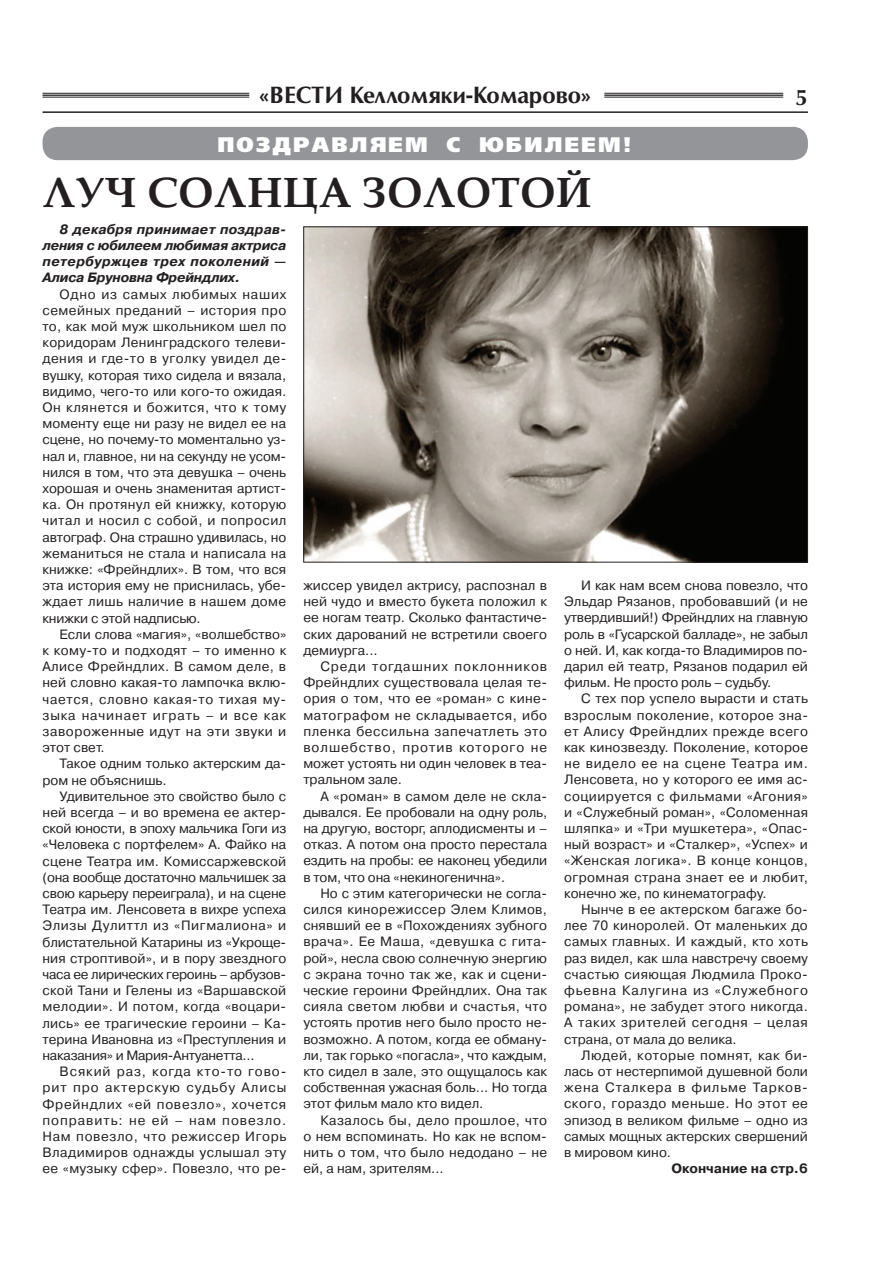
<style>
.page{position:relative;width:893px;height:1263px;background:#fff}
.page>*{position:absolute;margin:0;border:0;box-sizing:border-box;transform-origin:0 0}
.t1{font:700 40.5px "Palladium";color:#231f20}
.t2{font:700 22.5px "Opium New";color:#231f20}
.t3{font:700 22.5px "AG Opus HR";color:#231f20}
.t4{font:21px "Free Set Black C";letter-spacing:.1em;color:#fff}
.t5{font:13.5px/16.2px "Pragmatica C";color:#231f20;text-align:justify}
.t6{font:italic 700 13.5px/16.2px "Pragmatica C";letter-spacing:.03em;color:#231f20;text-align:justify}
.t7{font:700 13.5px "Pragmatica C";color:#231f20}
</style>
<div class="page">
<hr style="left:43px;top:93px;width:206px;height:1px;background:#231f20">
<hr style="left:43px;top:95px;width:206px;height:1px;background:#231f20">
<hr style="left:43px;top:97px;width:206px;height:1px;background:#231f20">
<hr style="left:604px;top:93px;width:179px;height:1px;background:#231f20">
<hr style="left:604px;top:95px;width:179px;height:1px;background:#231f20">
<hr style="left:604px;top:97px;width:179px;height:1px;background:#231f20">
<hr style="left:43px;top:111px;width:765px;height:2px;background:#231f20">
<img style="left:305px;top:228px;width:501px;height:332px">
<div style="left:43px;top:127px;width:765px;height:33px;background:#939598;border-radius:15px"></div>
<h2 class="t2" style="left:259px;top:81px;width:334px">«ВЕСТИ Келломяки-Комарово»</h2>
<h2 class="t3" style="left:795px;top:84px;width:14px">5</h2>
<h3 class="t4" style="left:217px;top:132px;width:416px">ПОЗДРАВЛЯЕМ С ЮБИЛЕЕМ!</h3>
<h1 class="t1" style="left:43px;top:167px;width:551px">ЛУЧ СОЛНЦА ЗОЛОТОЙ</h1>
<p class="t6" style="left:43px;top:221px;width:245px;text-indent:17px">8 декабря принимает поздрав&shy;ления с юбилеем любимая актриса петербуржцев трех поколений — Алиса Бруновна Фрейндлих.</p>
<p class="t5" style="left:43px;top:286px;width:245px;text-indent:17px">Одно из самых любимых наших семейных преданий – история про то, как мой муж школьником шел по коридорам Ленинградского телеви&shy;дения и где-то в уголку увидел де&shy;вушку, которая тихо сидела и вязала, видимо, чего-то или кого-то ожидая.<br>Он клянется и божится, что к тому моменту еще ни разу не видел ее на сцене, но почему-то моментально уз&shy;нал и, главное, ни на секунду не усом&shy;нился в том, что эта девушка – очень хорошая и очень знаменитая артист&shy;ка. Он протянул ей книжку, которую читал и носил с собой, и попросил автограф. Она страшно удивилась, но жеманиться не стала и написала на книжке: «Фрейндлих». В том, что вся эта история ему не приснилась, убе&shy;ждает лишь наличие в нашем доме книжки с этой надписью.</p>
<p class="t5" style="left:43px;top:626px;width:245px;text-indent:17px">Если слова «магия», «волшебство» к кому-то и подходят – то именно к Алисе Фрейндлих. В самом деле, в ней словно какая-то лампочка вклю&shy;чается, словно какая-то тихая му&shy;зыка начинает играть – и все как завороженные идут на эти звуки и этот свет.</p>
<p class="t5" style="left:43px;top:756px;width:245px;text-indent:17px">Такое одним только актерским да&shy;ром не объяснишь.</p>
<p class="t5" style="left:43px;top:788px;width:245px;text-indent:17px">Удивительное это свойство было с ней всегда – и во времена ее актер&shy;ской юности, в эпоху мальчика Гоги из «Человека с портфелем» А. Файко на сцене Театра им. Комиссаржевской (она вообще достаточно мальчишек за свою карьеру переиграла), и на сцене Театра им. Ленсовета в вихре успеха Элизы Дулиттл из «Пигмалиона» и блистательной Катарины из «Укроще&shy;ния строптивой», и в пору звездного часа ее лирических героинь – арбузов&shy;ской Тани и Гелены из «Варшавской мелодии». И потом, когда «воцари&shy;лись» ее трагические героини – Ка&shy;терина Ивановна из «Преступления и наказания» и Мария-Антуанетта...</p>
<p class="t5" style="left:43px;top:1063px;width:245px;text-indent:17px">Всякий раз, когда кто-то гово&shy;рит про актерскую судьбу Алисы Фрейндлих «ей повезло», хочется поправить: не ей – нам повезло.<br>Нам повезло, что режиссер Игорь Владимиров однажды услышал эту ее «музыку сфер». Повезло, что ре-</p>
<p class="t5" style="left:303px;top:577px;width:245px">жиссер увидел актрису, распознал в ней чудо и вместо букета положил к ее ногам театр. Сколько фантастиче&shy;ских дарований не встретили своего демиурга...</p>
<p class="t5" style="left:303px;top:658px;width:245px;text-indent:17px">Среди тогдашних поклонников Фрейндлих существовала целая те&shy;ория о том, что ее «роман» с кине&shy;матографом не складывается, ибо пленка бессильна запечатлеть это волшебство, против которого не может устоять ни один человек в теа&shy;тральном зале.</p>
<p class="t5" style="left:303px;top:788px;width:245px;text-indent:17px">А «роман» в самом деле не скла&shy;дывался. Ее пробовали на одну роль, на другую, восторг, аплодисменты и – отказ. А потом она просто перестала ездить на пробы: ее наконец убедили в том, что она «некиногенична».</p>
<p class="t5" style="left:303px;top:885px;width:245px;text-indent:17px">Но с этим категорически не согла&shy;сился кинорежиссер Элем Климов, снявший ее в «Похождениях зубного врача». Ее Маша, «девушка с гита&shy;рой», несла свою солнечную энергию с экрана точно так же, как и сцени&shy;ческие героини Фрейндлих. Она так сияла светом любви и счастья, что устоять против него было просто не&shy;возможно. А потом, когда ее обману&shy;ли, так горько «погасла», что каждым, кто сидел в зале, это ощущалось как собственная ужасная боль... Но тогда этот фильм мало кто видел.</p>
<p class="t5" style="left:303px;top:1112px;width:245px;text-indent:17px">Казалось бы, дело прошлое, что о нем вспоминать. Но как не вспом&shy;нить о том, что было недодано – не ей, а нам, зрителям...</p>
<p class="t5" style="left:564px;top:577px;width:245px;text-indent:17px">И как нам всем снова повезло, что Эльдар Рязанов, пробовавший (и не утвердивший!) Фрейндлих на главную роль в «Гусарской балладе», не забыл о ней. И, как когда-то Владимиров по&shy;дарил ей театр, Рязанов подарил ей фильм. Не просто роль – судьбу.</p>
<p class="t5" style="left:564px;top:691px;width:245px;text-indent:17px">С тех пор успело вырасти и стать взрослым поколение, которое зна&shy;ет Алису Фрейндлих прежде всего как кинозвезду. Поколение, которое не видело ее на сцене Театра им.<br>Ленсовета, но у которого ее имя ас&shy;социируется с фильмами «Агония» и «Служебный роман», «Соломенная шляпка» и «Три мушкетера», «Опас&shy;ный возраст» и «Сталкер», «Успех» и «Женская логика». В конце концов, огромная страна знает ее и любит, конечно же, по кинематографу.</p>
<p class="t5" style="left:564px;top:901px;width:245px;text-indent:17px">Нынче в ее актерском багаже бо&shy;лее 70 киноролей. От маленьких до самых главных. И каждый, кто хоть раз видел, как шла навстречу своему счастью сияющая Людмила Проко&shy;фьевна Калугина из «Служебного романа», не забудет этого никогда.<br>А таких зрителей сегодня – целая страна, от мала до велика.</p>
<p class="t5" style="left:564px;top:1047px;width:245px;text-indent:17px">Людей, которые помнят, как би&shy;лась от нестерпимой душевной боли жена Сталкера в фильме Тарков&shy;ского, гораздо меньше. Но этот ее эпизод в великом фильме – одно из самых мощных актерских свершений в мировом кино.</p>
<p class="t7" style="left:671px;top:1161px;width:138px">Окончание на стр.6</p>
</div>
